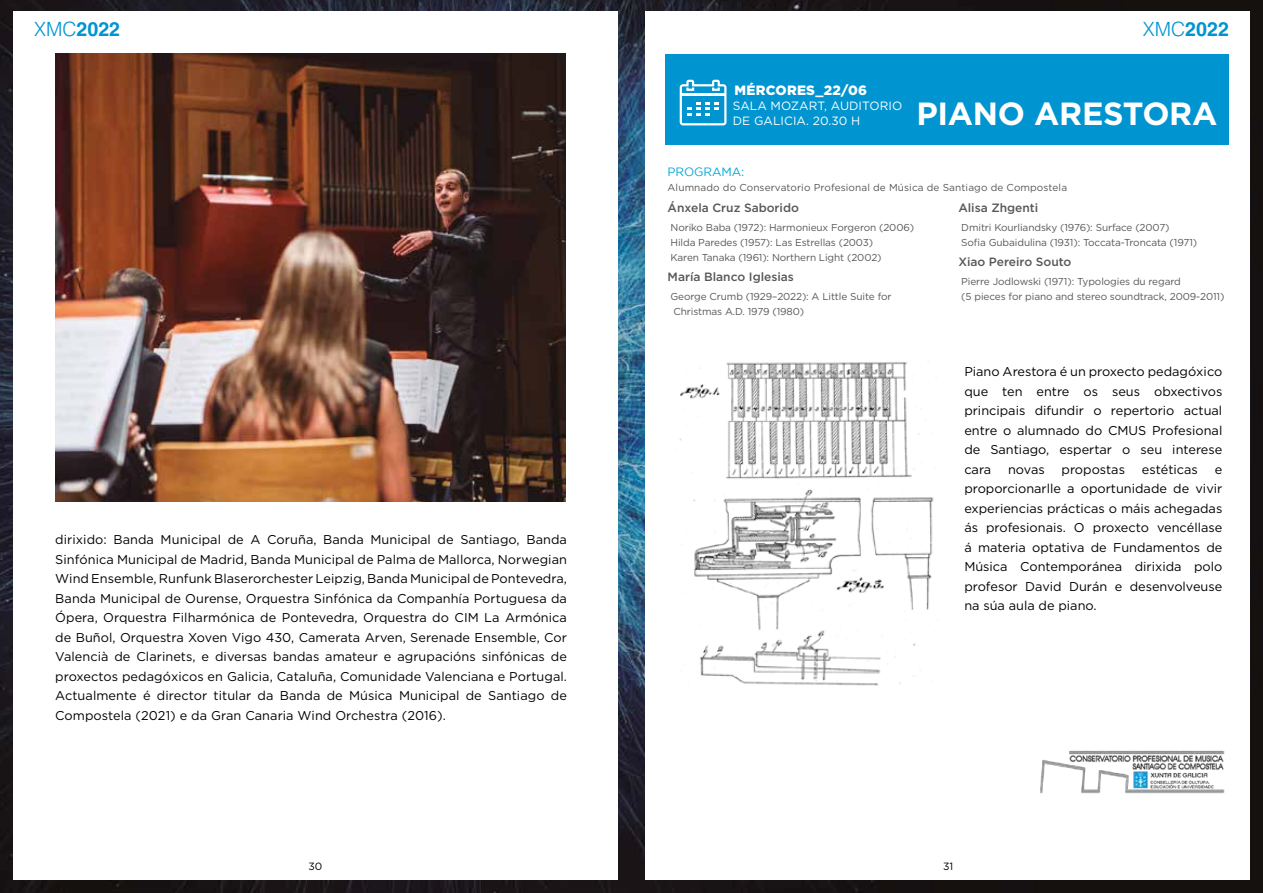
<style>
.page{position:relative;width:1263px;height:893px;background:#fff}
.page>*{position:absolute;margin:0;border:0;box-sizing:border-box;transform-origin:0 0}
.t1{font:700 32.1px "Gotham HTF";letter-spacing:-.01em;color:#fff}
.t2{font:700 19.65px "Helvetica LT Std";color:#0094d0}
.t3{font:900 13.5px "Gotham HTF";letter-spacing:.02em;color:#fff}
.t4{font:12.75px/19.5px "Gotham HTF";color:#000;text-align:justify}
.t5{font:500 12px "Gotham HTF";color:#575756}
.t6{font:12px/15px "Gotham";letter-spacing:.005em;color:#fff}
.t7{font:12px "Gotham";letter-spacing:-.01em;color:#00a7db}
.t8{font:10.5px "Gotham HTF";color:#000}
.t9{font:10.05px/15px "Gotham HTF";letter-spacing:-.01em;color:#575756}
.t10{font:10.05px "Gotham HTF";letter-spacing:.01em;color:#575756}
.s1{font-family:"Helvetica";font-weight:300}
</style>
<div class="page">
<img style="left:0;top:0;width:1263px;height:893px">
<div style="left:13px;top:11px;width:604px;height:869px;background:#fff"></div>
<div style="left:646px;top:11px;width:604px;height:869px;background:#fff"></div>
<img style="left:1041px;top:750px;width:183px;height:44px">
<img style="left:679px;top:362px;width:255px;height:324px">
<img style="left:55px;top:54px;width:511px;height:448px">
<div style="left:665px;top:54px;width:564px;height:91px;background:#0094d0"></div>
<svg style="left:680px;top:80px;width:46px;height:45px"></svg>
<h2 class="t2" style="left:34px;top:17px;width:88px"><span class="s1">XMC</span>2022</h2>
<h2 class="t2" style="left:1143px;top:17px;width:88px"><span class="s1">XMC</span>2022</h2>
<p class="t3" style="left:734px;top:83px;width:134px">MÉRCORES_22/06</p>
<p class="t6" style="left:733px;top:98px;width:171px">SALA MOZART, AUDITORIO<br>DE GALICIA. 20.30 H</p>
<h1 class="t1" style="left:916px;top:95px;width:303px">PIANO ARESTORA</h1>
<p class="t7" style="left:668px;top:165px;width:78px">PROGRAMA:</p>
<p class="t10" style="left:668px;top:182px;width:401px">Alumnado do Conservatorio Profesional de Música de Santiago de Compostela</p>
<p class="t4" style="left:55px;top:530px;width:513px">dirixido: Banda Municipal de A Coruña, Banda Municipal de Santiago, Banda Sinfónica Municipal de Madrid, Banda Municipal de Palma de Mallorca, Norwegian Wind Ensemble, Runfunk Blaserorchester Leipzig, Banda Municipal de Pontevedra, Banda Municipal de Ourense, Orquestra Sinfónica da Companhía Portuguesa da Ópera, Orquestra Filharmónica de Pontevedra, Orquestra do CIM La Armónica de Buñol, Orquestra Xoven Vigo 430, Camerata Arven, Serenade Ensemble, Cor Valencià de Clarinets, e diversas bandas amateur e agrupacións sinfónicas de proxectos pedagóxicos en Galicia, Cataluña, Comunidade Valenciana e Portugal.<br>Actualmente é director titular da Banda de Música Municipal de Santiago de Compostela (2021) e da Gran Canaria Wind Orchestra (2016).</p>
<p class="t5" style="left:668px;top:201px;width:133px">Ánxela Cruz Saborido</p>
<p class="t9" style="left:670px;top:220px;width:245px">Noriko Baba (1972): Harmonieux Forgeron (2006)<br>Hilda Paredes (1957): Las Estrellas (2003)<br>Karen Tanaka (1961): Northern Light (2002)</p>
<p class="t5" style="left:668px;top:270px;width:128px">María Blanco Iglesias</p>
<p class="t9" style="left:670px;top:289px;width:223px">George Crumb (1929–2022): A Little Suite for<br>Christmas A.D. 1979 (1980)</p>
<p class="t5" style="left:958px;top:201px;width:81px">Alisa Zhgenti</p>
<p class="t9" style="left:961px;top:220px;width:238px">Dmitri Kourliandsky (1976): Surface (2007)<br>Sofia Gubaidulina (1931): Toccata-Troncata (1971)</p>
<p class="t5" style="left:958px;top:255px;width:115px">Xiao Pereiro Souto</p>
<p class="t9" style="left:961px;top:274px;width:265px">Pierre Jodlowski (1971): Typologies du regard<br>(5 pieces for piano and stereo soundtrack, 2009-2011)</p>
<p class="t4" style="left:964px;top:362px;width:259px">Piano Arestora é un proxecto pedagóxico que ten entre os seus obxectivos principais difundir o repertorio actual entre o alumnado do CMUS Profesional de Santiago, espertar o seu interese cara</p>
<p class="t4" style="left:1008px;top:459px;width:38px">novas</p>
<p class="t4" style="left:1061px;top:459px;width:65px">propostas</p>
<p class="t4" style="left:1142px;top:459px;width:57px">estéticas</p>
<p class="t4" style="left:964px;top:459px;width:259px;text-indent:250px">e proporcionarlle a oportunidade de vivir experiencias prácticas o máis achegadas ás profesionais. O proxecto vencéllase á materia optativa de Fundamentos de Música Contemporánea dirixida polo profesor David Durán e desenvolveuse na súa aula de piano.</p>
<p class="t8" style="left:308px;top:860px;width:15px">30</p>
<p class="t8" style="left:943px;top:860px;width:12px">31</p>
</div>
